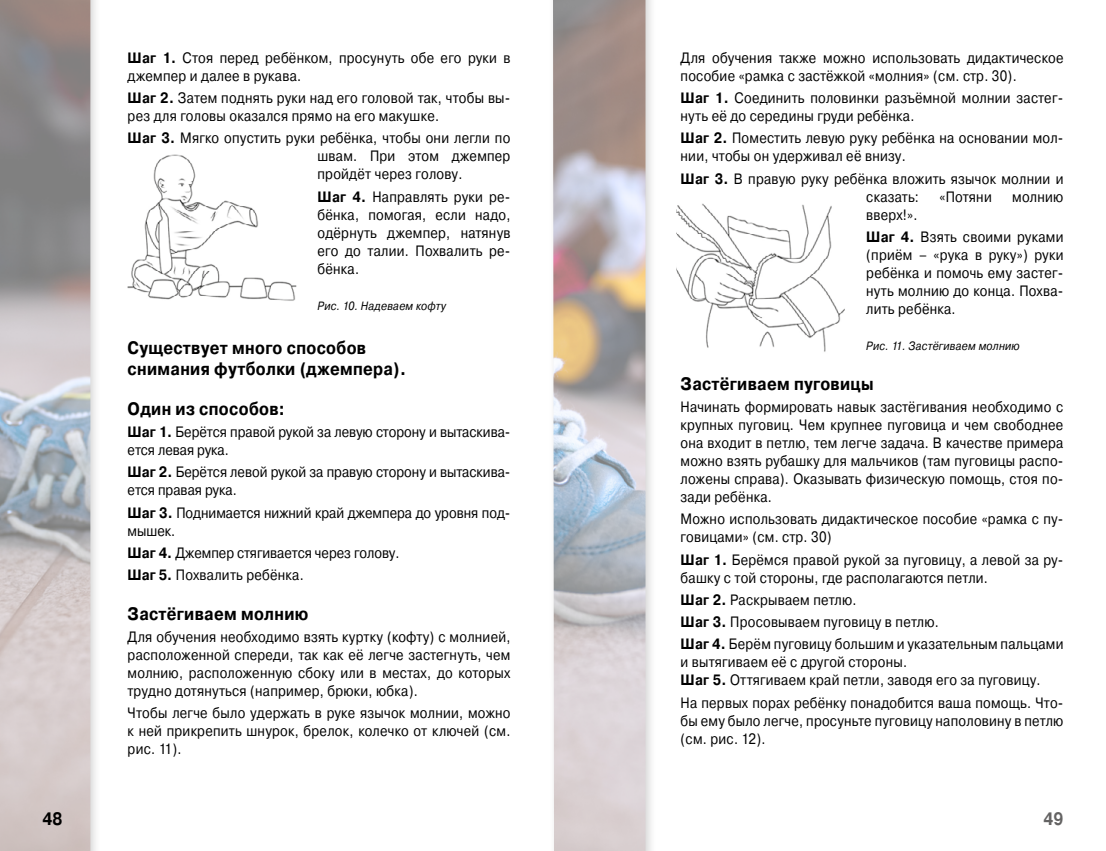
<style>
.page{position:relative;width:1106px;height:851px;background:#fff}
.page>*{position:absolute;margin:0;border:0;box-sizing:border-box;transform-origin:0 0}
.t1{font:700 18px/21.6px "Pragmatica";letter-spacing:.02em;color:#000;scale:.87 1}
.t2{font:700 18px "Pragmatica";letter-spacing:.02em;color:#000;scale:.85 1}
.t3{font:700 18px "Pragmatica";color:#646363;scale:.85 1}
.t4{font:15px/18px "Pragmatica";letter-spacing:.02em;color:#000;scale:.87 1}
.t5{font:15px/18px "Pragmatica";color:#000;scale:.87 1}
.t6{font:italic 12px "Pragmatica";letter-spacing:.02em;color:#000;scale:.87 1}
.s1{font-weight:700}
</style>
<div class="page">
<img style="left:0;top:0;width:645px;height:850px">
<img style="left:676px;top:203px;width:169px;height:149px">
<img style="left:128px;top:147px;width:168px;height:166px">
<p class="t4" style="left:128px;top:49px;width:441px"><span class="s1">Шаг 1.</span> Стоя перед ребёнком, просунуть обе его руки в джемпер и далее в рукава.</p>
<p class="t4" style="left:128px;top:89px;width:441px"><span class="s1">Шаг 2.</span> Затем поднять руки над его головой так, чтобы вы&shy;рез для головы оказался прямо на его макушке.</p>
<p class="t4" style="left:317px;top:129px;width:223px;text-align:justify;text-indent:-190px"><span class="s1">Шаг 3.</span> Мягко опустить руки ребёнка, чтобы они легли по швам. При этом джемпер пройдёт через голову.</p>
<p class="t4" style="left:317px;top:188px;width:223px;text-align:justify"><span class="s1">Шаг 4.</span> Направлять руки ре&shy;бёнка, помогая, если надо, одёрнуть джемпер, натянув его до талии. Похвалить ре&shy;бёнка.</p>
<p class="t6" style="left:317px;top:298px;width:149px">Рис. 10. Надеваем кофту</p>
<p class="t1" style="left:128px;top:337px;width:321px">Существует много способов снимания футболки (джемпера).</p>
<p class="t1" style="left:128px;top:398px;width:182px">Один из способов:</p>
<p class="t5" style="left:128px;top:423px;width:441px"><span class="s1">Шаг 1.</span> Берётся правой рукой за левую сторону и вытаскива&shy;ется левая рука.</p>
<p class="t5" style="left:128px;top:463px;width:441px"><span class="s1">Шаг 2.</span> Берётся левой рукой за правую сторону и вытаскива&shy;ется правая рука.</p>
<p class="t5" style="left:128px;top:504px;width:441px"><span class="s1">Шаг 3.</span> Поднимается нижний край джемпера до уровня под&shy;мышек.</p>
<p class="t5" style="left:128px;top:542px;width:314px;line-height:22.2px"><span class="s1">Шаг 4.</span> Джемпер стягивается через голову.<br><span class="s1">Шаг 5.</span> Похвалить ребёнка.</p>
<p class="t1" style="left:128px;top:603px;width:209px">Застёгиваем молнию</p>
<p class="t4" style="left:128px;top:628px;width:441px;text-align:justify">Для обучения необходимо взять куртку (кофту) с молнией, расположенной спереди, так как её легче застегнуть, чем молнию, расположенную сбоку или в местах, до которых трудно дотянуться (например, брюки, юбка).</p>
<p class="t4" style="left:128px;top:704px;width:441px;text-align:justify">Чтобы легче было удержать в руке язычок молнии, можно к ней прикрепить шнурок, брелок, колечко от ключей (см. рис. 11).</p>
<p class="t4" style="left:680px;top:49px;width:441px">Для обучения также можно использовать дидактическое пособие «рамка с застёжкой «молния» (см. стр. 30).</p>
<p class="t4" style="left:680px;top:89px;width:441px"><span class="s1">Шаг 1.</span> Соединить половинки разъёмной молнии застег&shy;нуть её до середины груди ребёнка.</p>
<p class="t4" style="left:680px;top:129px;width:441px"><span class="s1">Шаг 2.</span> Поместить левую руку ребёнка на основании мол&shy;нии, чтобы он удерживал её внизу.</p>
<p class="t4" style="left:866px;top:170px;width:228px;text-indent:-186px"><span class="s1">Шаг 3.</span> В правую руку ребёнка вложить язычок молнии и сказать:</p>
<p class="t4" style="left:939px;top:188px;width:62px">«Потяни</p>
<p class="t4" style="left:1012px;top:188px;width:60px">молнию</p>
<p class="t4" style="left:866px;top:204px;width:228px;line-height:22.2px">вверх!».<br><span class="s1">Шаг 4.</span> Взять своими руками</p>
<p class="t4" style="left:866px;top:246px;width:228px;text-align:justify">(приём – «рука в руку») руки ребёнка и помочь ему застег&shy;нуть молнию до конца. Похва&shy;лить ребёнка.</p>
<p class="t6" style="left:866px;top:338px;width:178px">Рис. 11. Застёгиваем молнию</p>
<p class="t1" style="left:680px;top:373px;width:223px">Застёгиваем пуговицы</p>
<p class="t4" style="left:680px;top:398px;width:441px;text-align:justify">Начинать формировать навык застёгивания необходимо с крупных пуговиц. Чем крупнее пуговица и чем свободнее она входит в петлю, тем легче задача. В качестве примера можно взять рубашку для мальчиков (там пуговицы распо&shy;ложены справа). Оказывать физическую помощь, стоя по&shy;зади ребёнка.</p>
<p class="t4" style="left:680px;top:510px;width:441px">Можно использовать дидактическое пособие «рамка с пу&shy;говицами» (см. стр. 30)</p>
<p class="t4" style="left:680px;top:550px;width:441px"><span class="s1">Шаг 1.</span> Берёмся правой рукой за пуговицу, а левой за ру&shy;башку с той стороны, где располагаются петли.</p>
<p class="t4" style="left:680px;top:588px;width:441px;line-height:22.2px"><span class="s1">Шаг 2.</span> Раскрываем петлю.<br><span class="s1">Шаг 3.</span> Просовываем пуговицу в петлю.<br><span class="s1">Шаг 4.</span> Берём пуговицу большим и указательным пальцами</p>
<p class="t4" style="left:680px;top:653px;width:415px">и вытягиваем её с другой стороны.<br><span class="s1">Шаг 5.</span> Оттягиваем край петли, заводя его за пуговицу.</p>
<p class="t4" style="left:680px;top:693px;width:441px;text-align:justify">На первых порах ребёнку понадобится ваша помощь. Что&shy;бы ему было легче, просуньте пуговицу наполовину в петлю (см. рис. 12).</p>
<p class="t2" style="left:43px;top:807px;width:25px">48</p>
<p class="t3" style="left:1043px;top:807px;width:25px">49</p>
</div>
